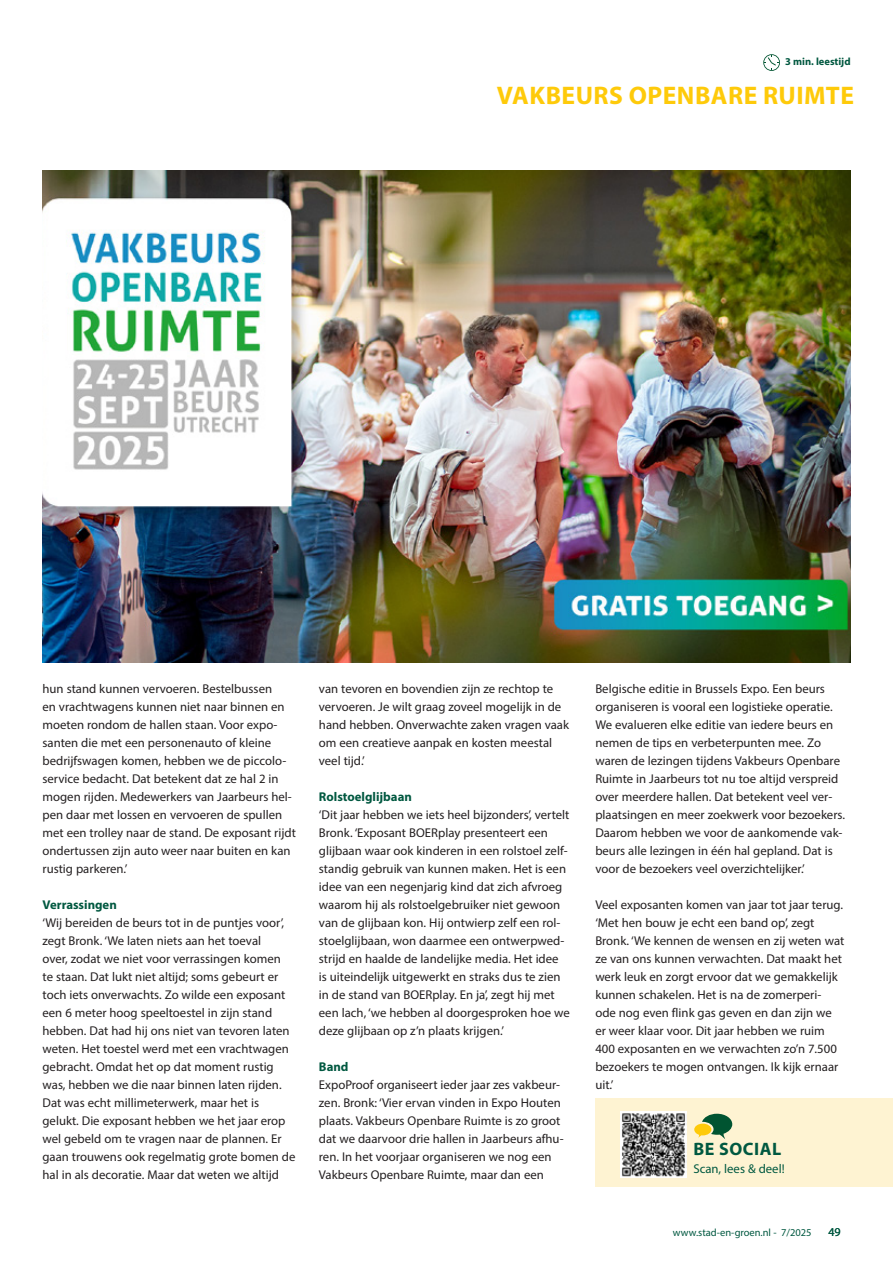
<style>
.page{position:relative;width:893px;height:1263px;background:#fff}
.page>*{position:absolute;margin:0;border:0;box-sizing:border-box;transform-origin:0 0}
.t1{font:700 25.5px "Myriad Pro";letter-spacing:.02em;color:#feca0a}
.t2{font:700 18px "Myriad Pro";letter-spacing:.03em;color:#005840}
.t3{font:12.75px/18px "Myriad Pro";color:#231f20}
.t4{font:700 12.75px "Myriad Pro";color:#005840}
.t5{font:12.75px "Myriad Pro";color:#005840}
.t6{font:12px "Myriad Pro";color:#005840}
.t7{font:10.5px "Myriad Pro";color:#005840}
.t8{font:700 10.5px "Myriad Pro";color:#005840}
</style>
<div class="page">
<img style="left:43px;top:170px;width:807px;height:492px">
<svg style="left:763px;top:54px;width:17px;height:17px"></svg>
<div style="left:595px;top:1098px;width:298px;height:89px;background:#fef3d2"></div>
<img style="left:621px;top:1111px;width:65px;height:66px">
<svg style="left:694px;top:1114px;width:38px;height:25px"></svg>
<p class="t8" style="left:785px;top:55px;width:67px">3 min. leestijd</p>
<h1 class="t1" style="left:497px;top:79px;width:359px">VAKBEURS OPENBARE RUIMTE</h1>
<p class="t3" style="left:43px;top:680px;width:255px">hun stand kunnen vervoeren. Bestelbussen<br>en vrachtwagens kunnen niet naar binnen en moeten rondom de hallen staan. Voor expo&shy;santen die met een personenauto of kleine bedrijfswagen komen, hebben we de piccolo&shy;service bedacht. Dat betekent dat ze hal 2 in mogen rijden. Medewerkers van Jaarbeurs hel&shy;pen daar met lossen en vervoeren de spullen met een trolley naar de stand. De exposant rijdt ondertussen zijn auto weer naar buiten en kan rustig parkeren.’</p>
<p class="t4" style="left:43px;top:896px;width:76px">Verrassingen</p>
<p class="t3" style="left:43px;top:914px;width:254px">‘Wij bereiden de beurs tot in de puntjes voor’, zegt Bronk. ‘We laten niets aan het toeval<br>over, zodat we niet voor verrassingen komen<br>te staan. Dat lukt niet altijd; soms gebeurt er toch iets onverwachts. Zo wilde een exposant een 6 meter hoog speeltoestel in zijn stand hebben. Dat had hij ons niet van tevoren laten weten. Het toestel werd met een vrachtwagen gebracht. Omdat het op dat moment rustig was, hebben we die naar binnen laten rijden.<br>Dat was echt millimeterwerk, maar het is gelukt. Die exposant hebben we het jaar erop wel gebeld om te vragen naar de plannen. Er gaan trouwens ook regelmatig grote bomen de hal in als decoratie. Maar dat weten we altijd</p>
<p class="t3" style="left:319px;top:680px;width:252px">van tevoren en bovendien zijn ze rechtop te vervoeren. Je wilt graag zoveel mogelijk in de hand hebben. Onverwachte zaken vragen vaak om een creatieve aanpak en kosten meestal veel tijd.’</p>
<p class="t4" style="left:319px;top:788px;width:94px">Rolstoelglijbaan</p>
<p class="t3" style="left:319px;top:806px;width:252px">‘Dit jaar hebben we iets heel bijzonders’, vertelt Bronk. ‘Exposant BOERplay presenteert een glijbaan waar ook kinderen in een rolstoel zelf&shy;standig gebruik van kunnen maken. Het is een idee van een negenjarig kind dat zich afvroeg waarom hij als rolstoelgebruiker niet gewoon van de glijbaan kon. Hij ontwierp zelf een rol&shy;stoelglijbaan, won daarmee een ontwerpwed&shy;strijd en haalde de landelijke media. Het idee is uiteindelijk uitgewerkt en straks dus te zien in de stand van BOERplay. En ja’, zegt hij met een lach, ‘we hebben al doorgesproken hoe we deze glijbaan op z’n plaats krijgen.’</p>
<p class="t4" style="left:319px;top:1059px;width:31px">Band</p>
<p class="t3" style="left:319px;top:1076px;width:246px">ExpoProof organiseert ieder jaar zes vakbeur&shy;zen. Bronk: ‘Vier ervan vinden in Expo Houten plaats. Vakbeurs Openbare Ruimte is zo groot dat we daarvoor drie hallen in Jaarbeurs afhu&shy;ren. In het voorjaar organiseren we nog een Vakbeurs Openbare Ruimte, maar dan een</p>
<p class="t3" style="left:595px;top:680px;width:251px">Belgische editie in Brussels Expo. Een beurs organiseren is vooral een logistieke operatie.<br>We evalueren elke editie van iedere beurs en nemen de tips en verbeterpunten mee. Zo waren de lezingen tijdens Vakbeurs Openbare Ruimte in Jaarbeurs tot nu toe altijd verspreid over meerdere hallen. Dat betekent veel ver&shy;plaatsingen en meer zoekwerk voor bezoekers.<br>Daarom hebben we voor de aankomende vak&shy;beurs alle lezingen in één hal gepland. Dat is voor de bezoekers veel overzichtelijker.’</p>
<p class="t3" style="left:595px;top:896px;width:250px">Veel exposanten komen van jaar tot jaar terug. ‘Met hen bouw je echt een band op’, zegt Bronk. ‘We kennen de wensen en zij weten wat ze van ons kunnen verwachten. Dat maakt het werk leuk en zorgt ervoor dat we gemakkelijk kunnen schakelen. Het is na de zomerperi&shy;ode nog even flink gas geven en dan zijn we er weer klaar voor. Dit jaar hebben we ruim 400 exposanten en we verwachten zo’n 7.500 bezoekers te mogen ontvangen. Ik kijk ernaar uit.’</p>
<h2 class="t2" style="left:693px;top:1137px;width:89px">BE SOCIAL</h2>
<p class="t5" style="left:693px;top:1161px;width:93px">Scan, lees &amp; deel!</p>
<p class="t7" style="left:673px;top:1226px;width:140px">www.stad-en-groen.nl - 7/2025</p>
<p class="t6" style="left:828px;top:1224px;width:14px">49</p>
</div>
